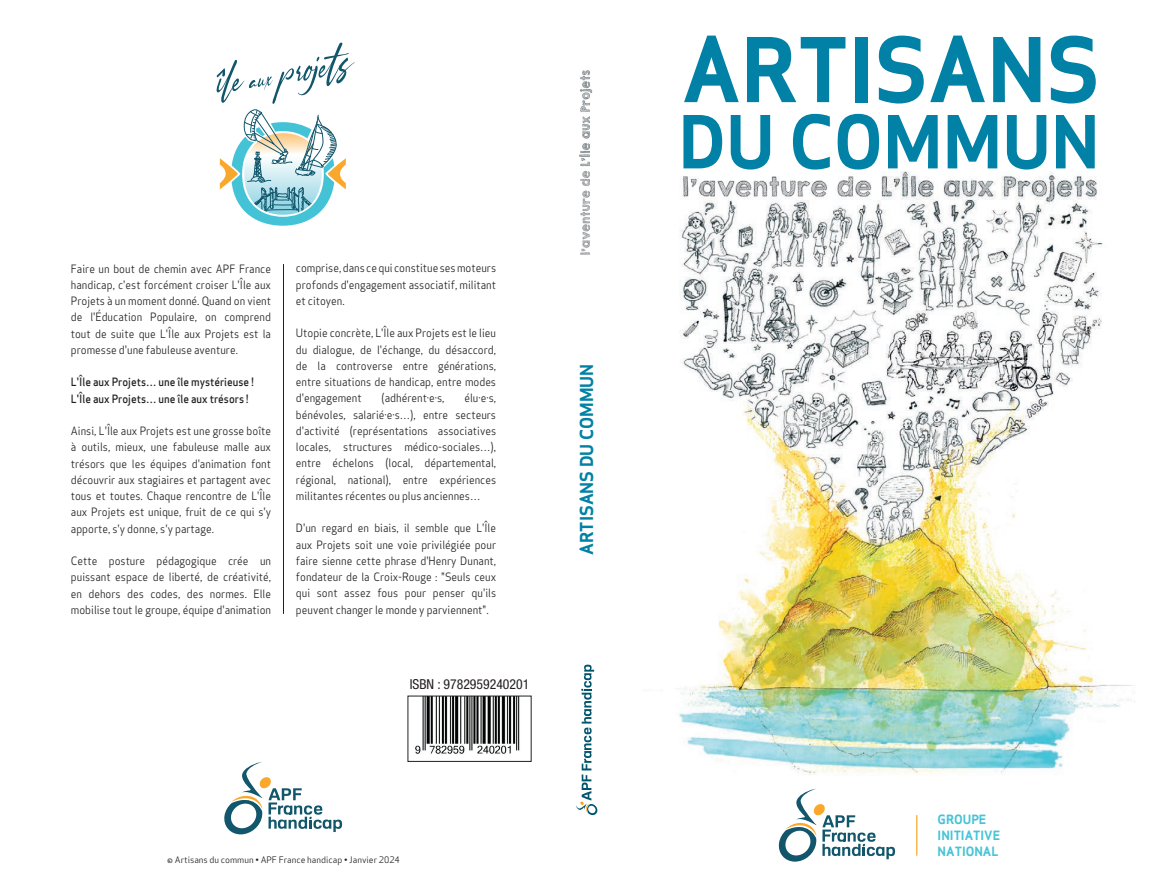
<style>
.page{position:relative;width:1173px;height:886px;background:#fff}
.page>*{position:absolute;margin:0;border:0;box-sizing:border-box;transform-origin:0 0}
.t1{font:86.88px "Apex Sans Bold T";color:#0081a5}
.t2{font:71.12px "Apex Sans Bold T";color:#0081a5}
.t3{font:17.5px "Apex Sans Bold T";color:#0081a5}
.t4{font:condensed 13.75px "Helvetica Neue LT Std";color:#231f20}
.t5{font:12.5px/15.6px "Apex Sans Bold T";color:#47c3d7}
.t6{font:11.25px/16.2px "Apex Sans Book T";color:#231f20;text-align:justify;scale:.93 1}
.t7{font:11.25px/16.2px "Apex Sans Medium T";color:#231f20;scale:.93 1}
.t8{font:8.75px "Apex Sans Book T";color:#231f20}
</style>
<div class="page">
<svg style="left:576px;top:665px;width:21px;height:150px"></svg>
<img style="left:679px;top:171px;width:456px;height:618px">
<svg style="left:778px;top:789px;width:117px;height:72px"></svg>
<hr style="left:916px;top:815px;width:1px;height:40px;background:#faa82c">
<svg style="left:224px;top:762px;width:118px;height:72px"></svg>
<hr style="left:283px;top:264px;width:1px;height:350px;background:#231f20">
<svg style="left:217px;top:43px;width:138px;height:183px"></svg>
<img style="left:415px;top:698px;width:105px;height:56px">
<div style="left:407px;top:696px;width:124px;height:66px;border:1px solid #231f20"></div>
<img style="left:579px;top:70px;width:13px;height:185px">
<p class="t6" style="left:71px;top:260px;width:217px">Faire un bout de chemin avec APF France handicap, c'est forcément croiser L'Île aux Projets à un moment donné. Quand on vient de l'Éducation Populaire, on comprend tout de suite que L'Île aux Projets est la promesse d'une fabuleuse aventure.</p>
<p class="t7" style="left:71px;top:374px;width:198px">L'Île aux Projets… une île mystérieuse !<br>L'Île aux Projets… une île aux trésors !</p>
<p class="t6" style="left:71px;top:423px;width:217px">Ainsi, L'Île aux Projets est une grosse boîte à outils, mieux, une fabuleuse malle aux trésors que les équipes d'animation font découvrir aux stagiaires et partagent avec tous et toutes. Chaque rencontre de L'Île aux Projets est unique, fruit de ce qui s'y apporte, s'y donne, s'y partage.</p>
<p class="t6" style="left:71px;top:553px;width:217px">Cette posture pédagogique crée un puissant espace de liberté, de créativité, en dehors des codes, des normes. Elle mobilise tout le groupe, équipe d'animation</p>
<p class="t6" style="left:296px;top:260px;width:217px">comprise, dans ce qui constitue ses moteurs profonds d'engagement associatif, militant et citoyen.</p>
<p class="t6" style="left:296px;top:325px;width:217px">Utopie concrète, L'Île aux Projets est le lieu du dialogue, de l'échange, du désaccord, de la controverse entre générations, entre situations de handicap, entre modes d'engagement</p>
<p class="t6" style="left:381px;top:390px;width:69px">(adhérent·e·s,</p>
<p class="t6" style="left:296px;top:390px;width:217px;text-indent:168px">élu·e·s, bénévoles, salarié·e·s…), entre secteurs d'activité (représentations associatives locales, structures médico-sociales…), entre échelons (local, départemental, régional, national), entre expériences militantes récentes ou plus anciennes…</p>
<p class="t6" style="left:296px;top:520px;width:217px">D'un regard en biais, il semble que L'Île aux Projets soit une voie privilégiée pour faire sienne cette phrase d'Henry Dunant, fondateur de la Croix-Rouge : "Seuls ceux qui sont assez fous pour penser qu'ils peuvent changer le monde y parviennent".</p>
<p class="t4" style="left:410px;top:676px;width:121px">ISBN : 9782959240201</p>
<h3 class="t3" style="left:575px;top:555px;width:193px;rotate:-90deg">ARTISANS DU COMMUN</h3>
<p class="t8" style="left:167px;top:854px;width:234px">© Artisans du commun • APF France handicap • Janvier 2024</p>
<h1 class="t1" style="left:682px;top:14px;width:420px">ARTISANS</h1>
<h2 class="t2" style="left:678px;top:96px;width:423px">DU COMMUN</h2>
<p class="t5" style="left:938px;top:812px;width:64px">GROUPE<br>INITIATIVE<br>NATIONAL</p>
</div>
